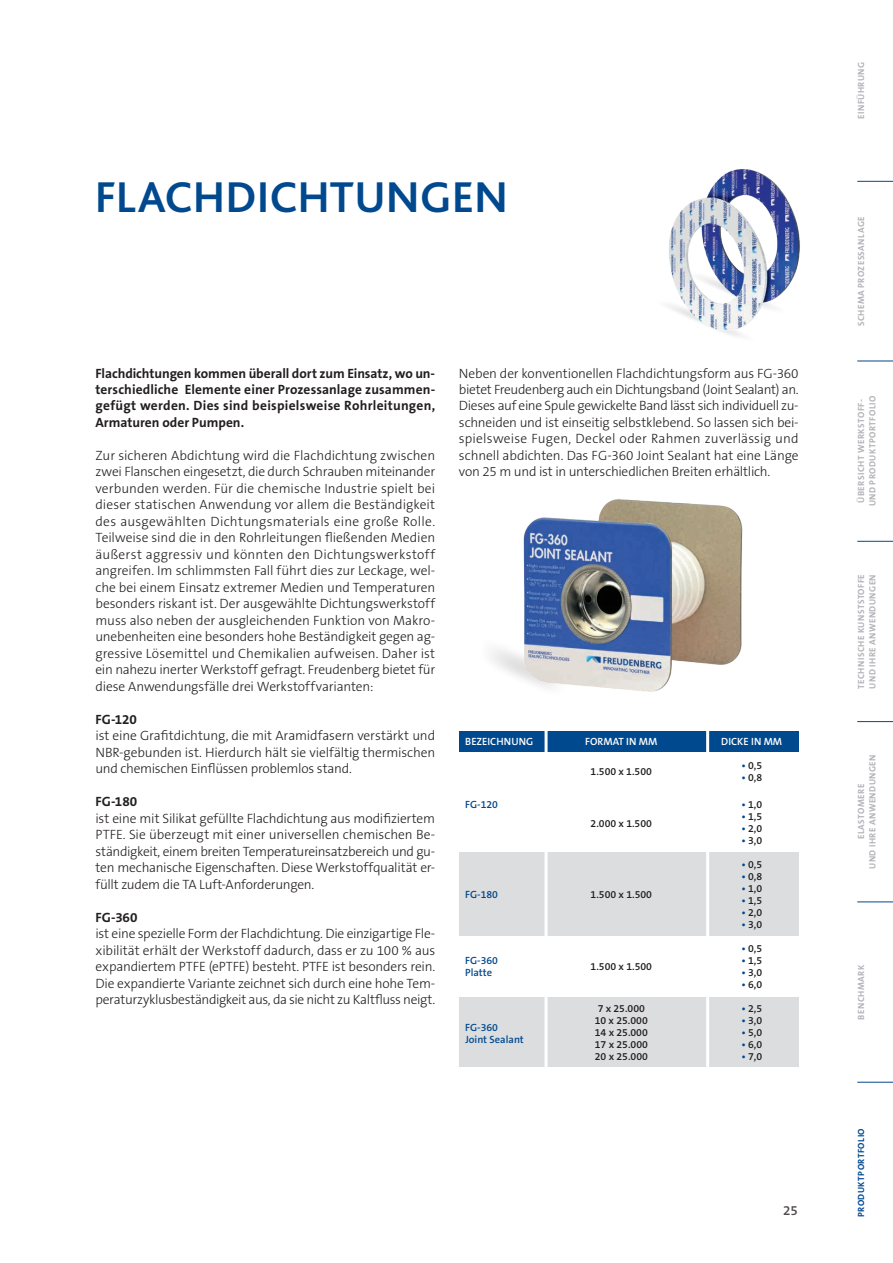
<style>
.page{position:relative;width:893px;height:1263px;background:#fff}
.page>*{position:absolute;margin:0;border:0;box-sizing:border-box;transform-origin:0 0}
.t1{font:700 45px "Bliss 2";color:#01498e}
.t2{font:300 13.5px/16.5px "The Sans B3";letter-spacing:-.02em;color:#231f20;text-align:justify}
.t3{font:700 13.5px/16.5px "The Sans B7";letter-spacing:.005em;color:#231f20;text-align:justify}
.t4{font:600 13.5px "The Sans B6";color:#231f20}
.t5{font:600 10.5px "The Sans B6";color:#231f20}
.t6{font:600 10.5px "The Sans B6";color:#01498e}
.t7{font:600 10.5px "The Sans B6";color:#fff}
.t8{font:700 9px/11.2px "The Sans B7";letter-spacing:.05em;color:#b2b3b7;text-align:center}
.t9{font:700 9px "The Sans B7";letter-spacing:.05em;color:#01498e}
.s1{color:#01498e}
</style>
<div class="page">
<div style="left:459px;top:852px;width:340px;height:84px;background:#dcdddf"></div>
<div style="left:459px;top:997px;width:340px;height:70px;background:#dcdddf"></div>
<img style="left:491px;top:499px;width:252px;height:193px">
<img style="left:669px;top:169px;width:131px;height:167px">
<div style="left:459px;top:731px;width:340px;height:21px;background:#01498e"></div>
<hr style="left:545px;top:728px;width:3px;height:342px;background:#fff">
<hr style="left:706px;top:728px;width:3px;height:342px;background:#fff">
<hr style="left:857px;top:1082px;width:36px;height:1px;background:#01498e">
<hr style="left:857px;top:901px;width:36px;height:1px;background:#01498e">
<hr style="left:857px;top:721px;width:36px;height:1px;background:#01498e">
<hr style="left:857px;top:181px;width:36px;height:1px;background:#01498e">
<hr style="left:857px;top:361px;width:36px;height:1px;background:#01498e">
<hr style="left:857px;top:541px;width:36px;height:1px;background:#01498e">
<h1 class="t1" style="left:95px;top:169px;width:415px">FLACHDICHTUNGEN</h1>
<p class="t3" style="left:95px;top:365px;width:341px">Flachdichtungen kommen überall dort zum Einsatz, wo un&shy;terschiedliche Elemente einer Prozessanlage zusammen&shy;gefügt werden. Dies sind beispielsweise Rohrleitungen, Armaturen oder Pumpen.</p>
<p class="t2" style="left:95px;top:448px;width:341px">Zur sicheren Abdichtung wird die Flachdichtung zwischen zwei Flanschen eingesetzt, die durch Schrauben miteinander verbunden werden. Für die chemische Industrie spielt bei dieser statischen Anwendung vor allem die Beständigkeit des ausgewählten Dichtungsmaterials eine große Rolle.<br>Teilweise sind die in den Rohrleitungen fließenden Medien äußerst aggressiv und könnten den Dichtungswerkstoff angreifen. Im schlimmsten Fall führt dies zur Leckage, wel&shy;che bei einem Einsatz extremer Medien und Temperaturen besonders riskant ist. Der ausgewählte Dichtungswerkstoff muss also neben der ausgleichenden Funktion von Makro&shy;unebenheiten eine besonders hohe Beständigkeit gegen ag&shy;gressive Lösemittel und Chemikalien aufweisen. Daher ist ein nahezu inerter Werkstoff gefragt. Freudenberg bietet für diese Anwendungsfälle drei Werkstoffvarianten:</p>
<p class="t3" style="left:95px;top:711px;width:43px">FG-120</p>
<p class="t2" style="left:95px;top:728px;width:341px">ist eine Grafitdichtung, die mit Aramidfasern verstärkt und NBR-gebunden ist. Hierdurch hält sie vielfältig thermischen und chemischen Einflüssen problemlos stand.</p>
<p class="t3" style="left:95px;top:794px;width:43px">FG-180</p>
<p class="t2" style="left:95px;top:810px;width:341px">ist eine mit Silikat gefüllte Flachdichtung aus modifiziertem PTFE. Sie überzeugt mit einer universellen chemischen Be&shy;ständigkeit, einem breiten Temperatureinsatzbereich und gu&shy;ten mechanische Eigenschaften. Diese Werkstoffqualität er&shy;füllt zudem die TA Luft-Anforderungen.</p>
<p class="t3" style="left:96px;top:909px;width:44px">FG-360</p>
<p class="t2" style="left:96px;top:926px;width:341px">ist eine spezielle Form der Flachdichtung. Die einzigartige Fle&shy;xibilität erhält der Werkstoff dadurch, dass er zu 100 % aus expandiertem PTFE (ePTFE) besteht. PTFE ist besonders rein.<br>Die expandierte Variante zeichnet sich durch eine hohe Tem&shy;peraturzyklusbeständigkeit aus, da sie nicht zu Kaltfluss neigt.</p>
<p class="t2" style="left:459px;top:365px;width:341px">Neben der konventionellen Flachdichtungsform aus FG-360 bietet Freudenberg auch ein Dichtungsband (Joint Sealant) an.<br>Dieses auf eine Spule gewickelte Band lässt sich individuell zu&shy;schneiden und ist einseitig selbstklebend. So lassen sich bei&shy;spielsweise Fugen, Deckel oder Rahmen zuverlässig und schnell abdichten. Das FG-360 Joint Sealant hat eine Länge von 25 m und ist in unterschiedlichen Breiten erhältlich.</p>
<p class="t7" style="left:465px;top:735px;width:70px">BEZEICHNUNG</p>
<p class="t7" style="left:585px;top:735px;width:74px">FORMAT IN MM</p>
<p class="t7" style="left:721px;top:735px;width:62px">DICKE IN MM</p>
<p class="t5" style="left:591px;top:765px;width:63px">1.500 x 1.500</p>
<p class="t5" style="left:741px;top:759px;width:22px"><span class="s1">•</span> 0,5</p>
<p class="t5" style="left:741px;top:771px;width:22px"><span class="s1">•</span> 0,8</p>
<p class="t6" style="left:465px;top:798px;width:34px">FG-120</p>
<p class="t5" style="left:741px;top:798px;width:22px"><span class="s1">•</span> 1,0</p>
<p class="t5" style="left:591px;top:818px;width:63px">2.000 x 1.500</p>
<p class="t5" style="left:741px;top:810px;width:22px"><span class="s1">•</span> 1,5</p>
<p class="t5" style="left:741px;top:822px;width:22px"><span class="s1">•</span> 2,0</p>
<p class="t5" style="left:741px;top:834px;width:22px"><span class="s1">•</span> 3,0</p>
<p class="t5" style="left:741px;top:858px;width:22px"><span class="s1">•</span> 0,5</p>
<p class="t5" style="left:741px;top:870px;width:22px"><span class="s1">•</span> 0,8</p>
<p class="t5" style="left:741px;top:882px;width:22px"><span class="s1">•</span> 1,0</p>
<p class="t6" style="left:465px;top:888px;width:34px">FG-180</p>
<p class="t5" style="left:591px;top:888px;width:63px">1.500 x 1.500</p>
<p class="t5" style="left:741px;top:894px;width:22px"><span class="s1">•</span> 1,5</p>
<p class="t5" style="left:741px;top:906px;width:22px"><span class="s1">•</span> 2,0</p>
<p class="t5" style="left:741px;top:918px;width:22px"><span class="s1">•</span> 3,0</p>
<p class="t5" style="left:741px;top:942px;width:22px"><span class="s1">•</span> 0,5</p>
<p class="t6" style="left:465px;top:954px;width:34px">FG-360</p>
<p class="t5" style="left:741px;top:954px;width:22px"><span class="s1">•</span> 1,5</p>
<p class="t5" style="left:591px;top:960px;width:63px">1.500 x 1.500</p>
<p class="t6" style="left:465px;top:966px;width:28px">Platte</p>
<p class="t5" style="left:741px;top:966px;width:22px"><span class="s1">•</span> 3,0</p>
<p class="t5" style="left:741px;top:978px;width:22px"><span class="s1">•</span> 6,0</p>
<p class="t5" style="left:598px;top:1002px;width:49px">7 x 25.000</p>
<p class="t5" style="left:741px;top:1002px;width:22px"><span class="s1">•</span> 2,5</p>
<p class="t6" style="left:465px;top:1022px;width:34px">FG-360</p>
<p class="t5" style="left:595px;top:1014px;width:55px">10 x 25.000</p>
<p class="t5" style="left:741px;top:1014px;width:22px"><span class="s1">•</span> 3,0</p>
<p class="t5" style="left:595px;top:1026px;width:55px">14 x 25.000</p>
<p class="t5" style="left:741px;top:1026px;width:22px"><span class="s1">•</span> 5,0</p>
<p class="t5" style="left:595px;top:1038px;width:55px">17 x 25.000</p>
<p class="t5" style="left:741px;top:1038px;width:22px"><span class="s1">•</span> 6,0</p>
<p class="t5" style="left:595px;top:1050px;width:55px">20 x 25.000</p>
<p class="t5" style="left:741px;top:1050px;width:22px"><span class="s1">•</span> 7,0</p>
<p class="t6" style="left:465px;top:1034px;width:60px">Joint Sealant</p>
<p class="t4" style="left:783px;top:1203px;width:16px">25</p>
<p class="t8" style="left:856px;top:119px;width:59px;rotate:-90deg">EINFÜHRUNG</p>
<p class="t8" style="left:856px;top:326px;width:111px;rotate:-90deg">SCHEMA PROZESSANLAGE</p>
<p class="t8" style="left:856px;top:506px;width:112px;rotate:-90deg">ÜBERSICHT WERKSTOFF-<br>UND PRODUKTPORTFOLIO</p>
<p class="t8" style="left:856px;top:689px;width:116px;text-align:left;rotate:-90deg">TECHNISCHE KUNSTSTOFFE<br>UND IHRE ANWENDUNGEN</p>
<p class="t8" style="left:856px;top:869px;width:116px;rotate:-90deg">ELASTOMERE<br>UND IHRE ANWENDUNGEN</p>
<p class="t8" style="left:856px;top:1020px;width:56px;rotate:-90deg">BENCHMARK</p>
<p class="t9" style="left:856px;top:1217px;width:90px;rotate:-90deg">PRODUKTPORTFOLIO</p>
</div>
